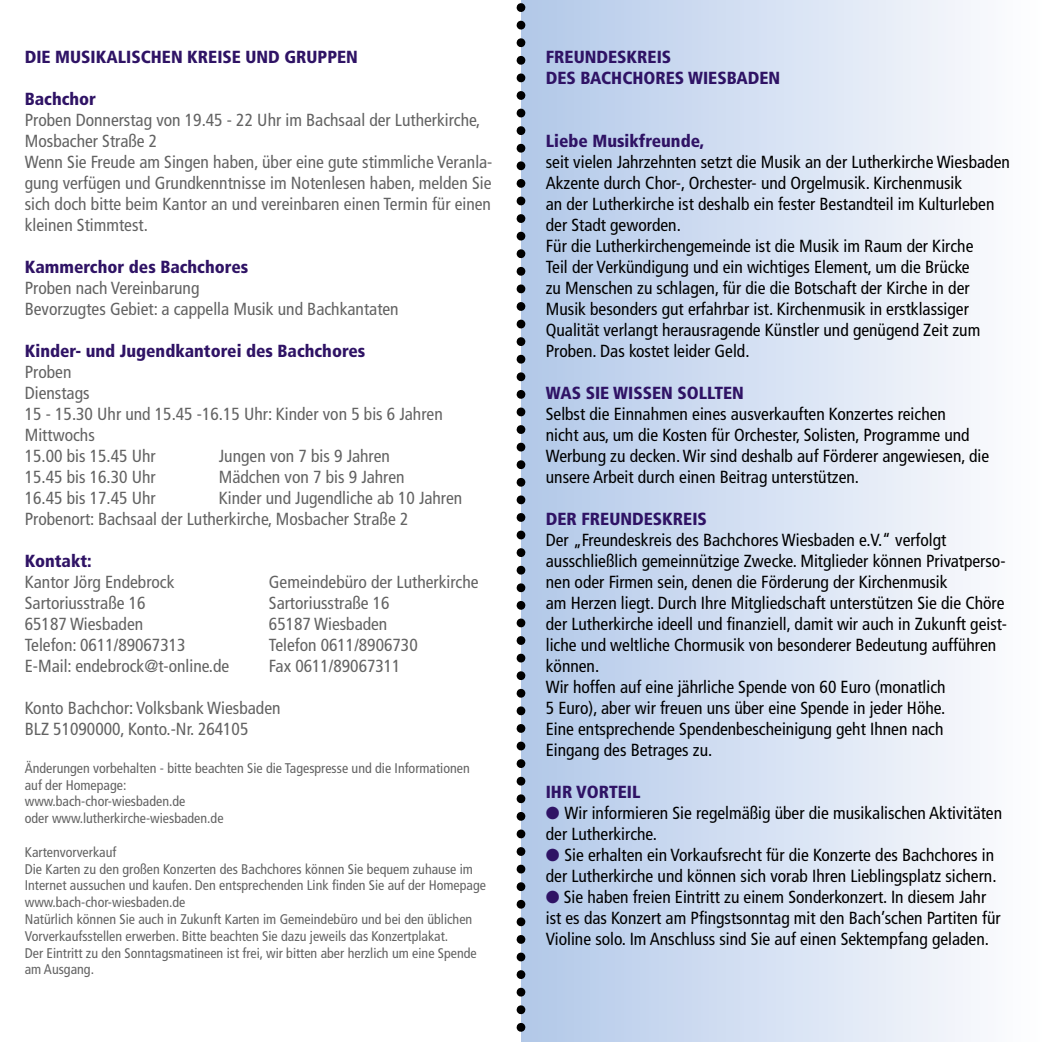
<style>
.page{position:relative;width:1042px;height:1042px;background:#fff}
.page>*{position:absolute;margin:0;border:0;box-sizing:border-box;transform-origin:0 0}
.Fliesstext1{font:condensed 17.5px/21px "Frutiger";color:#000}
.Fliesstext1-2{font:condensed 17.5px/21px "Frutiger";color:#636363}
.Veranstaltung{font:900 condensed 17.5px "Frutiger";color:#2f1365}
.Fliesstext1-3{font:condensed 14px/16.8px "Frutiger";color:#636363}
.s1{color:#2f1365}
</style>
<div class="page">
<div style="left:521px;top:0;width:521px;height:1042px;background:linear-gradient(to right,#b0c6e6,#fff)"></div>
<svg style="left:516px;top:7px;width:9px;height:1035px"></svg>
<p class="Veranstaltung" style="left:25px;top:46px;width:334px">DIE MUSIKALISCHEN KREISE UND GRUPPEN</p>
<p class="Veranstaltung" style="left:25px;top:88px;width:73px">Bachchor</p>
<p class="Fliesstext1-2" style="left:25px;top:109px;width:457px">Proben Donnerstag von 19.45 - 22 Uhr im Bachsaal der Lutherkirche,<br>Mosbacher Straße 2</p>
<p class="Fliesstext1-2" style="left:25px;top:151px;width:469px;text-align:justify">Wenn Sie Freude am Singen haben, über eine gute stimmliche Veranla&shy;gung verfügen und Grundkenntnisse im Notenlesen haben, melden Sie sich doch bitte beim Kantor an und vereinbaren einen Termin für einen kleinen Stimmtest.</p>
<p class="Veranstaltung" style="left:25px;top:256px;width:225px">Kammerchor des Bachchores</p>
<p class="Fliesstext1-2" style="left:25px;top:277px;width:176px">Proben nach Vereinbarung</p>
<p class="Fliesstext1-2" style="left:25px;top:298px;width:375px">Bevorzugtes Gebiet: a cappella Musik und Bachkantaten</p>
<p class="Veranstaltung" style="left:25px;top:340px;width:342px">Kinder- und Jugendkantorei des Bachchores</p>
<p class="Fliesstext1-2" style="left:25px;top:361px;width:48px">Proben</p>
<p class="Fliesstext1-2" style="left:25px;top:382px;width:66px">Dienstags</p>
<p class="Fliesstext1-2" style="left:25px;top:403px;width:419px">15 - 15.30 Uhr und 15.45 -16.15 Uhr: Kinder von 5 bis 6 Jahren</p>
<p class="Fliesstext1-2" style="left:25px;top:424px;width:71px">Mittwochs</p>
<p class="Fliesstext1-2" style="left:25px;top:445px;width:132px">15.00 bis 15.45 Uhr</p>
<p class="Fliesstext1-2" style="left:219px;top:445px;width:173px">Jungen von 7 bis 9 Jahren</p>
<p class="Fliesstext1-2" style="left:25px;top:466px;width:132px">15.45 bis 16.30 Uhr</p>
<p class="Fliesstext1-2" style="left:219px;top:466px;width:187px">Mädchen von 7 bis 9 Jahren</p>
<p class="Fliesstext1-2" style="left:25px;top:487px;width:132px">16.45 bis 17.45 Uhr</p>
<p class="Fliesstext1-2" style="left:219px;top:487px;width:245px">Kinder und Jugendliche ab 10 Jahren</p>
<p class="Fliesstext1-2" style="left:25px;top:508px;width:385px">Probenort: Bachsaal der Lutherkirche, Mosbacher Straße 2</p>
<p class="Veranstaltung" style="left:25px;top:550px;width:68px">Kontakt:</p>
<p class="Fliesstext1-2" style="left:25px;top:571px;width:151px">Kantor Jörg Endebrock</p>
<p class="Fliesstext1-2" style="left:25px;top:592px;width:122px">Sartoriusstraße 16</p>
<p class="Fliesstext1-2" style="left:25px;top:613px;width:120px">65187 Wiesbaden</p>
<p class="Fliesstext1-2" style="left:25px;top:634px;width:162px">Telefon: 0611/89067313</p>
<p class="Fliesstext1-2" style="left:25px;top:655px;width:206px">E-Mail: endebrock@t-online.de</p>
<p class="Fliesstext1-2" style="left:25px;top:697px;width:257px">Konto Bachchor: Volksbank Wiesbaden</p>
<p class="Fliesstext1-2" style="left:25px;top:718px;width:225px">BLZ 51090000, Konto.-Nr. 264105</p>
<p class="Fliesstext1-3" style="left:25px;top:759px;width:446px">Änderungen vorbehalten - bitte beachten Sie die Tagespresse und die Informationen</p>
<p class="Fliesstext1-3" style="left:25px;top:776px;width:103px">auf der Homepage:</p>
<p class="Fliesstext1-3" style="left:25px;top:793px;width:162px">www.bach-chor-wiesbaden.de</p>
<p class="Fliesstext1-3" style="left:25px;top:810px;width:200px">oder www.lutherkirche-wiesbaden.de</p>
<p class="Fliesstext1-3" style="left:25px;top:843px;width:93px">Kartenvorverkauf</p>
<p class="Fliesstext1-3" style="left:25px;top:860px;width:463px">Die Karten zu den großen Konzerten des Bachchores können Sie bequem zuhause im<br>Internet aussuchen und kaufen. Den entsprechenden Link finden Sie auf der Homepage www.bach-chor-wiesbaden.de</p>
<p class="Fliesstext1-3" style="left:25px;top:911px;width:449px">Natürlich können Sie auch in Zukunft Karten im Gemeindebüro und bei den üblichen<br>Vorverkaufsstellen erwerben. Bitte beachten Sie dazu jeweils das Konzertplakat.</p>
<p class="Fliesstext1-3" style="left:25px;top:944px;width:453px">Der Eintritt zu den Sonntagsmatineen ist frei, wir bitten aber herzlich um eine Spende am Ausgang.</p>
<p class="Fliesstext1-2" style="left:269px;top:572px;width:211px">Gemeindebüro der Lutherkirche</p>
<p class="Fliesstext1-2" style="left:269px;top:593px;width:122px">Sartoriusstraße 16</p>
<p class="Fliesstext1-2" style="left:269px;top:614px;width:120px">65187 Wiesbaden</p>
<p class="Fliesstext1-2" style="left:269px;top:635px;width:150px">Telefon 0611/8906730</p>
<p class="Fliesstext1-2" style="left:269px;top:656px;width:133px">Fax 0611/89067311</p>
<p class="Veranstaltung" style="left:546px;top:46px;width:127px">FREUNDESKREIS</p>
<p class="Veranstaltung" style="left:546px;top:67px;width:236px">DES BACHCHORES WIESBADEN</p>
<p class="Veranstaltung" style="left:546px;top:130px;width:160px">Liebe Musikfreunde,</p>
<p class="Fliesstext1" style="left:546px;top:151px;width:465px">seit vielen Jahrzehnten setzt die Musik an der Lutherkirche Wiesbaden<br>Akzente durch Chor-, Orchester- und Orgelmusik. Kirchenmusik</p>
<p class="Fliesstext1" style="left:546px;top:193px;width:450px">an der Lutherkirche ist deshalb ein fester Bestandteil im Kulturleben</p>
<p class="Fliesstext1" style="left:546px;top:214px;width:137px">der Stadt geworden.</p>
<p class="Fliesstext1" style="left:546px;top:235px;width:429px">Für die Lutherkirchengemeinde ist die Musik im Raum der Kirche</p>
<p class="Fliesstext1" style="left:546px;top:256px;width:425px">Teil der Verkündigung und ein wichtiges Element, um die Brücke</p>
<p class="Fliesstext1" style="left:546px;top:277px;width:425px">zu Menschen zu schlagen, für die die Botschaft der Kirche in der</p>
<p class="Fliesstext1" style="left:546px;top:298px;width:424px">Musik besonders gut erfahrbar ist. Kirchenmusik in erstklassiger</p>
<p class="Fliesstext1" style="left:546px;top:319px;width:436px">Qualität verlangt herausragende Künstler und genügend Zeit zum</p>
<p class="Fliesstext1" style="left:546px;top:340px;width:205px">Proben. Das kostet leider Geld.</p>
<p class="Veranstaltung" style="left:546px;top:382px;width:200px">WAS SIE WISSEN SOLLTEN</p>
<p class="Fliesstext1" style="left:546px;top:403px;width:402px">Selbst die Einnahmen eines ausverkauften Konzertes reichen</p>
<p class="Fliesstext1" style="left:546px;top:424px;width:425px">nicht aus, um die Kosten für Orchester, Solisten, Programme und</p>
<p class="Fliesstext1" style="left:546px;top:445px;width:445px">Werbung zu decken. Wir sind deshalb auf Förderer angewiesen, die</p>
<p class="Fliesstext1" style="left:546px;top:466px;width:315px">unsere Arbeit durch einen Beitrag unterstützen.</p>
<p class="Veranstaltung" style="left:546px;top:508px;width:163px">DER FREUNDESKREIS</p>
<p class="Fliesstext1" style="left:546px;top:529px;width:402px">Der „Freundeskreis des Bachchores Wiesbaden e.V.“ verfolgt</p>
<p class="Fliesstext1" style="left:546px;top:550px;width:461px">ausschließlich gemeinnützige Zwecke. Mitglieder können Privatperso&shy;nen oder Firmen sein, denen die Förderung der Kirchenmusik</p>
<p class="Fliesstext1" style="left:546px;top:592px;width:463px">am Herzen liegt. Durch Ihre Mitgliedschaft unterstützen Sie die Chöre der Lutherkirche ideell und finanziell, damit wir auch in Zukunft geist&shy;liche und weltliche Chormusik von besonderer Bedeutung aufführen können.</p>
<p class="Fliesstext1" style="left:546px;top:676px;width:401px">Wir hoffen auf eine jährliche Spende von 60 Euro (monatlich</p>
<p class="Fliesstext1" style="left:546px;top:697px;width:401px">5 Euro), aber wir freuen uns über eine Spende in jeder Höhe.</p>
<p class="Fliesstext1" style="left:546px;top:718px;width:399px">Eine entsprechende Spendenbescheinigung geht Ihnen nach</p>
<p class="Fliesstext1" style="left:546px;top:739px;width:168px">Eingang des Betrages zu.</p>
<p class="Veranstaltung" style="left:546px;top:781px;width:96px">IHR VORTEIL</p>
<p class="Fliesstext1" style="left:546px;top:802px;width:458px"><span class="s1">●</span> Wir informieren Sie regelmäßig über die musikalischen Aktivitäten der Lutherkirche.</p>
<p class="Fliesstext1" style="left:546px;top:844px;width:452px"><span class="s1">●</span> Sie erhalten ein Vorkaufsrecht für die Konzerte des Bachchores in der Lutherkirche und können sich vorab Ihren Lieblingsplatz sichern.</p>
<p class="Fliesstext1" style="left:546px;top:886px;width:456px"><span class="s1">●</span> Sie haben freien Eintritt zu einem Sonderkonzert. In diesem Jahr ist es das Konzert am Pfingstsonntag mit den Bach’schen Partiten für<br>Violine solo. Im Anschluss sind Sie auf einen Sektempfang geladen.</p>
</div>
